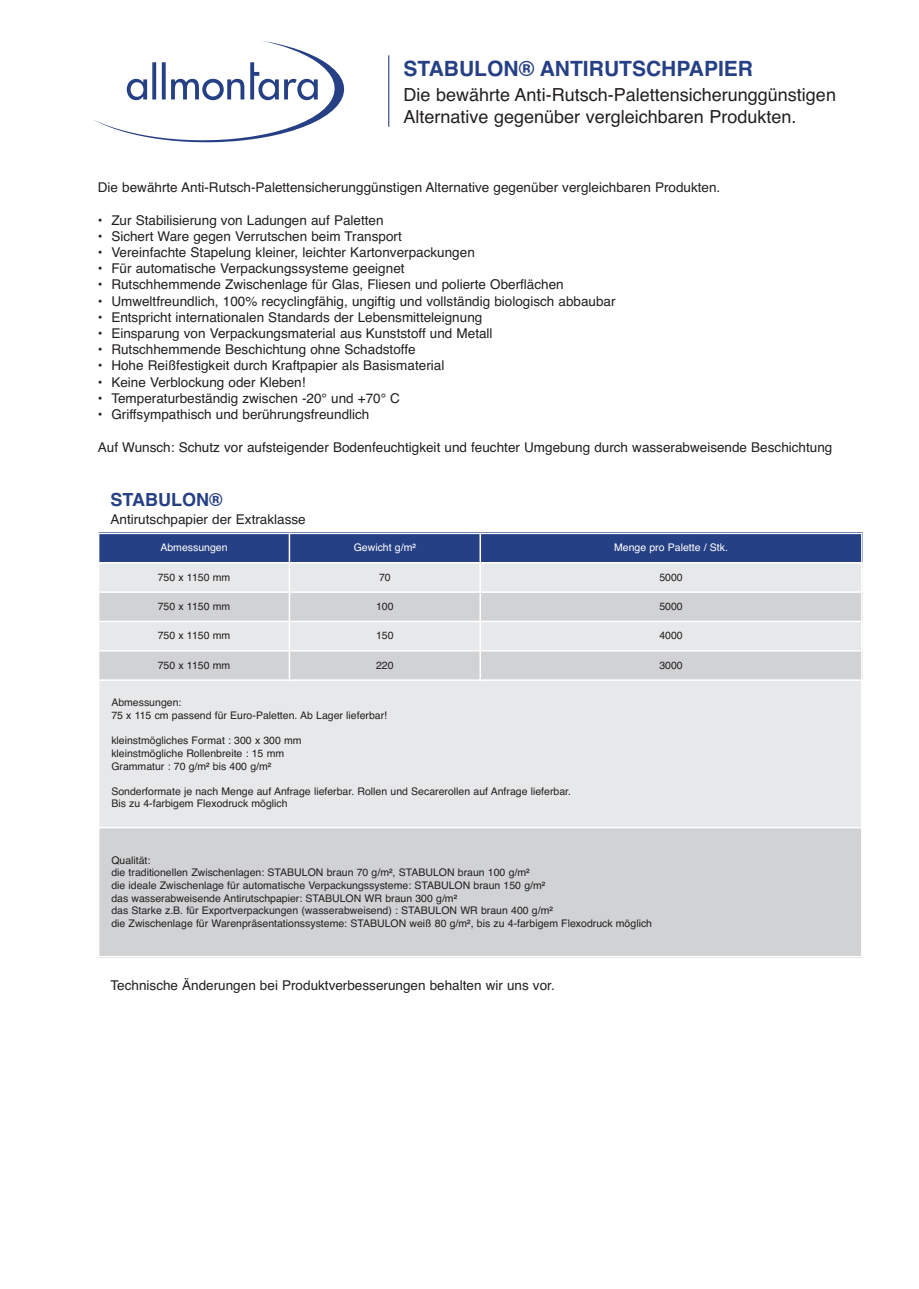
<style>
.page{position:relative;width:919px;height:1289px;background:#fff}
.page>*{position:absolute;margin:0;border:0;box-sizing:border-box;transform-origin:0 0}
.t1{font:700 21px "Helvetica";color:#264085}
.t2{font:18px/21.6px "Helvetica";color:#231f20}
.t3{font:700 18px "Helvetica";color:#264085}
.t4{font:13.5px "Helvetica";color:#231f20}
.t5{font:10.5px/12.6px "Helvetica";color:#231f20}
.t6{font:10.5px "Helvetica";color:#fff}
</style>
<div class="page">
<svg style="left:93px;top:41px;width:251px;height:101px"></svg>
<hr style="left:388px;top:55px;width:1px;height:72px;background:#264085">
<div style="left:98px;top:532px;width:191px;height:31px;background:#264085"></div>
<div style="left:289px;top:532px;width:191px;height:31px;background:#264085"></div>
<div style="left:480px;top:532px;width:382px;height:31px;background:#264085"></div>
<div style="left:98px;top:563px;width:191px;height:29px;background:#e7e8e9"></div>
<div style="left:289px;top:563px;width:191px;height:29px;background:#e7e8e9"></div>
<div style="left:480px;top:563px;width:382px;height:29px;background:#e7e8e9"></div>
<div style="left:98px;top:592px;width:191px;height:29px;background:#d1d2d4"></div>
<div style="left:289px;top:592px;width:191px;height:29px;background:#d1d2d4"></div>
<div style="left:480px;top:592px;width:382px;height:29px;background:#d1d2d4"></div>
<div style="left:98px;top:621px;width:191px;height:29px;background:#e7e8e9"></div>
<div style="left:289px;top:621px;width:191px;height:29px;background:#e7e8e9"></div>
<div style="left:480px;top:621px;width:382px;height:29px;background:#e7e8e9"></div>
<div style="left:98px;top:650px;width:191px;height:30px;background:#d1d2d4"></div>
<div style="left:289px;top:650px;width:191px;height:30px;background:#d1d2d4"></div>
<div style="left:480px;top:650px;width:382px;height:30px;background:#d1d2d4"></div>
<div style="left:98px;top:680px;width:763px;height:147px;background:#e7e8e9"></div>
<div style="left:98px;top:827px;width:763px;height:130px;background:#d1d2d4"></div>
<hr style="left:98px;top:532px;width:1px;height:425px;background:#fff">
<hr style="left:289px;top:532px;width:1px;height:149px;background:#fff">
<hr style="left:479px;top:532px;width:2px;height:149px;background:#fff">
<hr style="left:861px;top:532px;width:1px;height:425px;background:#fff">
<hr style="left:98px;top:532px;width:764px;height:2px;background:#fff">
<hr style="left:98px;top:562px;width:764px;height:1px;background:#fff">
<hr style="left:98px;top:591px;width:764px;height:2px;background:#fff">
<hr style="left:98px;top:620px;width:764px;height:2px;background:#fff">
<hr style="left:98px;top:650px;width:764px;height:1px;background:#fff">
<hr style="left:98px;top:679px;width:764px;height:2px;background:#fff">
<hr style="left:98px;top:826px;width:764px;height:2px;background:#fff">
<hr style="left:98px;top:955px;width:764px;height:2px;background:#fff">
<h1 class="t1" style="left:403px;top:56px;width:351px">STABULON® ANTIRUTSCHPAPIER</h1>
<h2 class="t2" style="left:403px;top:84px;width:434px">Die bewährte Anti-Rutsch-Palettensicherunggünstigen<br>Alternative gegenüber vergleichbaren Produkten.</h2>
<p class="t4" style="left:98px;top:180px;width:624px">Die bewährte Anti-Rutsch-Palettensicherunggünstigen Alternative gegenüber vergleichbaren Produkten.</p>
<p class="t4" style="left:98px;top:212px;width:287px">• Zur Stabilisierung von Ladungen auf Paletten</p>
<p class="t4" style="left:98px;top:228px;width:305px">• Sichert Ware gegen Verrutschen beim Transport</p>
<p class="t4" style="left:98px;top:244px;width:378px">• Vereinfachte Stapelung kleiner, leichter Kartonverpackungen</p>
<p class="t4" style="left:98px;top:261px;width:308px">• Für automatische Verpackungssysteme geeignet</p>
<p class="t4" style="left:98px;top:277px;width:467px">• Rutschhemmende Zwischenlage für Glas, Fliesen und polierte Oberflächen</p>
<p class="t4" style="left:98px;top:293px;width:519px">• Umweltfreundlich, 100% recyclingfähig, ungiftig und vollständig biologisch abbaubar</p>
<p class="t4" style="left:98px;top:309px;width:386px">• Entspricht internationalen Standards der Lebensmitteleignung</p>
<p class="t4" style="left:98px;top:325px;width:396px">• Einsparung von Verpackungsmaterial aus Kunststoff und Metall</p>
<p class="t4" style="left:98px;top:342px;width:319px">• Rutschhemmende Beschichtung ohne Schadstoffe</p>
<p class="t4" style="left:98px;top:358px;width:348px">• Hohe Reißfestigkeit durch Kraftpapier als Basismaterial</p>
<p class="t4" style="left:98px;top:374px;width:209px">• Keine Verblockung oder Kleben!</p>
<p class="t4" style="left:98px;top:390px;width:303px">• Temperaturbeständig zwischen -20° und +70° C</p>
<p class="t4" style="left:98px;top:406px;width:273px">• Griffsympathisch und berührungsfreundlich</p>
<p class="t4" style="left:98px;top:439px;width:736px">Auf Wunsch: Schutz vor aufsteigender Bodenfeuchtigkeit und feuchter Umgebung durch wasserabweisende Beschichtung</p>
<h2 class="t3" style="left:110px;top:489px;width:113px">STABULON®</h2>
<p class="t4" style="left:110px;top:511px;width:197px">Antirutschpapier der Extraklasse</p>
<p class="t6" style="left:160px;top:541px;width:69px">Abmessungen</p>
<p class="t6" style="left:354px;top:541px;width:64px">Gewicht g/m²</p>
<p class="t6" style="left:614px;top:541px;width:115px">Menge pro Palette / Stk.</p>
<p class="t5" style="left:158px;top:570px;width:74px">750 x 1150 mm</p>
<p class="t5" style="left:379px;top:570px;width:13px">70</p>
<p class="t5" style="left:659px;top:570px;width:25px">5000</p>
<p class="t5" style="left:158px;top:600px;width:74px">750 x 1150 mm</p>
<p class="t5" style="left:376px;top:600px;width:19px">100</p>
<p class="t5" style="left:659px;top:600px;width:25px">5000</p>
<p class="t5" style="left:158px;top:629px;width:74px">750 x 1150 mm</p>
<p class="t5" style="left:376px;top:629px;width:19px">150</p>
<p class="t5" style="left:659px;top:629px;width:25px">4000</p>
<p class="t5" style="left:158px;top:658px;width:74px">750 x 1150 mm</p>
<p class="t5" style="left:376px;top:658px;width:19px">220</p>
<p class="t5" style="left:659px;top:658px;width:25px">3000</p>
<p class="t5" style="left:111px;top:696px;width:277px">Abmessungen:<br>75 x 115 cm passend für Euro-Paletten. Ab Lager lieferbar!</p>
<p class="t5" style="left:111px;top:734px;width:192px">kleinstmögliches Format : 300 x 300 mm kleinstmögliche Rollenbreite : 15 mm<br>Grammatur : 70 g/m² bis 400 g/m²</p>
<p class="t5" style="left:111px;top:784px;width:461px">Sonderformate je nach Menge auf Anfrage lieferbar. Rollen und Secarerollen auf Anfrage lieferbar.<br>Bis zu 4-farbigem Flexodruck möglich</p>
<p class="t5" style="left:111px;top:853px;width:542px">Qualität:<br>die traditionellen Zwischenlagen: STABULON braun 70 g/m², STABULON braun 100 g/m²<br>die ideale Zwischenlage für automatische Verpackungssysteme: STABULON braun 150 g/m²<br>das wasserabweisende Antirutschpapier: STABULON WR braun 300 g/m²<br>das Starke z.B. für Exportverpackungen (wasserabweisend) : STABULON WR braun 400 g/m²<br>die Zwischenlage für Warenpräsentationssysteme: STABULON weiß 80 g/m², bis zu 4-farbigem Flexodruck möglich</p>
<p class="t4" style="left:110px;top:977px;width:445px">Technische Änderungen bei Produktverbesserungen behalten wir uns vor.</p>
</div>
